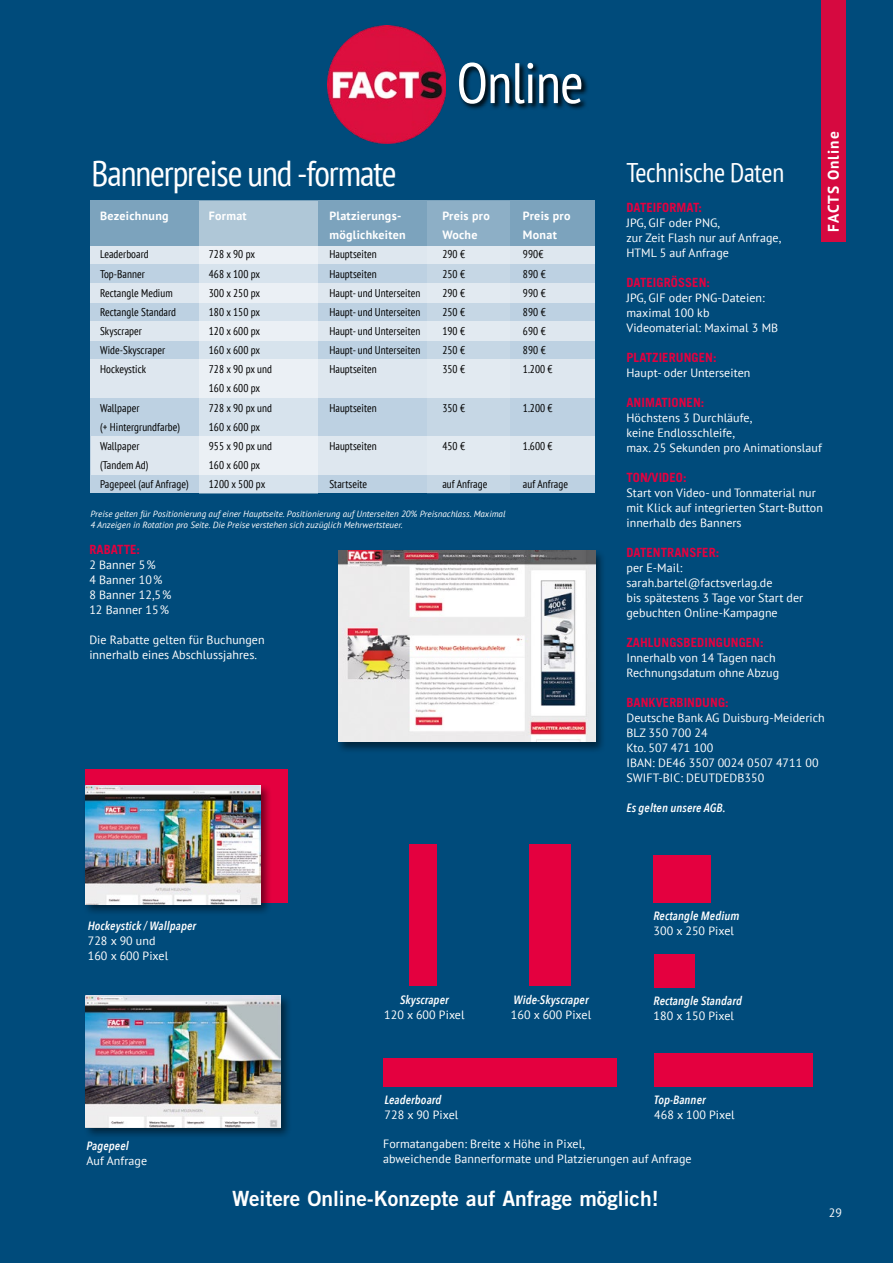
<style>
.page{position:relative;width:893px;height:1263px;background:#004b7b}
.page>*{position:absolute;margin:0;border:0;box-sizing:border-box;transform-origin:0 0}
.t1{font:condensed 57px "PT Sans";letter-spacing:-.01em;color:#fff}
.t2{font:condensed 36px "PT Sans";letter-spacing:-.03em;color:#fff}
.t3{font:condensed 27px "PT Sans";letter-spacing:-.01em;color:#fff}
.t4{font:21px "Trade Gothic Bold Two";color:#fff}
.t5{font:700 15.3px "PT Sans";letter-spacing:.07em;color:#fff}
.t6{font:700 12.75px "Trade Gothic";letter-spacing:.005em;color:#e4003f}
.t7{font:12px/15px "PT Sans";letter-spacing:.005em;color:#fff}
.t8{font:italic 600 12px "Avenir Next Condensed";letter-spacing:.01em;color:#fff}
.t9{font:700 12px/19.2px "PT Sans";letter-spacing:.025em;color:#fff}
.t10{font:condensed 11.25px/19.2px "PT Sans";letter-spacing:.005em;color:#000}
.t11{font:italic 9px/10.8px "PT Sans";letter-spacing:.005em;color:#fff}
</style>
<div class="page">
<div style="left:90px;top:202px;width:504px;height:291px;background:#bdd1e2"></div>
<div style="left:90px;top:245px;width:504px;height:19px;background:#dee7ef"></div>
<div style="left:90px;top:283px;width:504px;height:19px;background:#dee7ef"></div>
<div style="left:90px;top:321px;width:504px;height:19px;background:#dee7ef"></div>
<div style="left:90px;top:360px;width:504px;height:38px;background:#dee7ef"></div>
<div style="left:90px;top:200px;width:504px;height:45px;background:#7ca3bd"></div>
<div style="left:85px;top:769px;width:203px;height:134px;background:#e4003f"></div>
<div style="left:409px;top:844px;width:27px;height:142px;background:#e4003f"></div>
<div style="left:529px;top:844px;width:41px;height:142px;background:#e4003f"></div>
<div style="left:383px;top:1058px;width:234px;height:28px;background:#e4003f"></div>
<div style="left:654px;top:1052px;width:159px;height:34px;background:#e4003f"></div>
<div style="left:91px;top:436px;width:503px;height:38px;background:#dee7ef"></div>
<svg style="left:200px;top:201px;width:118px;height:292px"></svg>
<svg style="left:427px;top:201px;width:83px;height:274px"></svg>
<div style="left:336px;top:548px;width:271px;height:205px;background:#000;opacity:.5"></div>
<img style="left:338px;top:551px;width:257px;height:191px">
<div style="left:83px;top:993px;width:209px;height:146px;background:#000;opacity:.5"></div>
<img style="left:86px;top:995px;width:194px;height:133px">
<div style="left:654px;top:855px;width:57px;height:48px;background:#e4003f"></div>
<div style="left:654px;top:954px;width:40px;height:34px;background:#e4003f"></div>
<div style="left:83px;top:783px;width:189px;height:133px;background:#000;opacity:.5"></div>
<img style="left:85px;top:785px;width:176px;height:119px">
<svg style="left:459px;top:63px;width:129px;height:47px"></svg>
<img style="left:328px;top:26px;width:117px;height:118px">
<div style="left:821px;top:0;width:24px;height:242px;background:#d60940"></div>
<h2 class="t2" style="left:91px;top:150px;width:307px">Bannerpreise und -formate</h2>
<h1 class="t1" style="left:457px;top:46px;width:129px">Online</h1>
<p class="t9" style="left:100px;top:206px;width:70px">Bezeichnung</p>
<p class="t10" style="left:100px;top:245px;width:78px">Leaderboard<br>Top-Banner<br>Rectangle Medium<br>Rectangle Standard<br>Skyscraper<br>Wide-Skyscraper<br>Hockeystick</p>
<p class="t10" style="left:100px;top:398px;width:90px">Wallpaper<br>(+ Hintergrundfarbe)<br>Wallpaper<br>(Tandem Ad)<br>Pagepeel (auf Anfrage)</p>
<p class="t9" style="left:329px;top:206px;width:78px">Platzierungs&shy;möglichkeiten</p>
<p class="t10" style="left:329px;top:245px;width:93px">Hauptseiten<br>Hauptseiten<br>Haupt- und Unterseiten<br>Haupt- und Unterseiten<br>Haupt- und Unterseiten<br>Haupt- und Unterseiten<br>Hauptseiten</p>
<p class="t10" style="left:329px;top:398px;width:49px">Hauptseiten</p>
<p class="t10" style="left:329px;top:436px;width:49px">Hauptseiten</p>
<p class="t10" style="left:329px;top:474px;width:39px">Startseite</p>
<p class="t9" style="left:442px;top:206px;width:49px">Preis pro<br>Woche</p>
<p class="t10" style="left:442px;top:245px;width:24px;text-align:justify">290 € 250 € 290 € 250 € 190 € 250 € 350 €</p>
<p class="t10" style="left:442px;top:398px;width:24px">350 €</p>
<p class="t10" style="left:442px;top:436px;width:24px">450 €</p>
<p class="t10" style="left:442px;top:474px;width:47px">auf Anfrage</p>
<p class="t9" style="left:209px;top:206px;width:40px">Format</p>
<p class="t10" style="left:209px;top:245px;width:65px">728 x 90 px<br>468 x 100 px<br>300 x 250 px<br>180 x 150 px<br>120 x 600 px<br>160 x 600 px<br>728 x 90 px und<br>160 x 600 px<br>728 x 90 px und<br>160 x 600 px<br>955 x 90 px und<br>160 x 600 px<br>1200 x 500 px</p>
<p class="t11" style="left:90px;top:509px;width:417px">Preise gelten für Positionierung auf einer Hauptseite. Positionierung auf Unterseiten 20% Preisnachlass. Maximal<br>4 Anzeigen in Rotation pro Seite. Die Preise verstehen sich zuzüglich Mehrwertsteuer.</p>
<p class="t6" style="left:89px;top:542px;width:52px">RABATTE:</p>
<p class="t7" style="left:89px;top:557px;width:84px">2 Banner 5%<br>4 Banner 10%<br>8 Banner 12,5%<br>12 Banner 15%</p>
<p class="t7" style="left:89px;top:632px;width:177px">Die Rabatte gelten für Buchungen innerhalb eines Abschlussjahres.</p>
<p class="t9" style="left:523px;top:206px;width:49px">Preis pro<br>Monat</p>
<p class="t10" style="left:523px;top:245px;width:31px">990€<br>890 €<br>990 €<br>890 €<br>690 €<br>890 €<br>1.200 €</p>
<p class="t10" style="left:523px;top:398px;width:31px">1.200 €</p>
<p class="t10" style="left:523px;top:436px;width:31px">1.600 €</p>
<p class="t10" style="left:523px;top:474px;width:47px">auf Anfrage</p>
<p class="t5" style="left:823px;top:232px;width:102px;rotate:-90deg">FACTS Online</p>
<h3 class="t3" style="left:626px;top:155px;width:159px">Technische Daten</h3>
<p class="t6" style="left:626px;top:200px;width:77px">DATEIFORMAT:</p>
<p class="t7" style="left:626px;top:215px;width:156px">JPG, GIF oder PNG,<br>zur Zeit Flash nur auf Anfrage,<br>HTML 5 auf Anfrage</p>
<p class="t6" style="left:626px;top:275px;width:85px">DATEIGRÖSSEN:</p>
<p class="t7" style="left:626px;top:290px;width:153px">JPG, GIF oder PNG-Dateien: maximal 100 kb<br>Videomaterial: Maximal 3 MB</p>
<p class="t6" style="left:626px;top:350px;width:92px">PLATZIERUNGEN:</p>
<p class="t7" style="left:626px;top:365px;width:125px">Haupt- oder Unterseiten</p>
<p class="t6" style="left:626px;top:395px;width:79px">ANIMATIONEN:</p>
<p class="t7" style="left:626px;top:410px;width:197px">Höchstens 3 Durchläufe,<br>keine Endlosschleife,<br>max. 25 Sekunden pro Animationslauf</p>
<p class="t6" style="left:626px;top:470px;width:62px">TON/VIDEO:</p>
<p class="t7" style="left:626px;top:485px;width:198px">Start von Video- und Tonmaterial nur mit Klick auf integrierten Start-Button innerhalb des Banners</p>
<p class="t6" style="left:626px;top:545px;width:94px">DATENTRANSFER:</p>
<p class="t7" style="left:626px;top:560px;width:178px">per E-Mail: sarah.bartel@factsverlag.de<br>bis spätestens 3 Tage vor Start der gebuchten Online-Kampagne</p>
<p class="t6" style="left:626px;top:635px;width:139px">ZAHLUNGSBEDINGUNGEN:</p>
<p class="t7" style="left:626px;top:650px;width:154px">Innerhalb von 14 Tagen nach<br>Rechnungsdatum ohne Abzug</p>
<p class="t6" style="left:626px;top:695px;width:104px">BANKVERBINDUNG:</p>
<p class="t7" style="left:626px;top:710px;width:200px">Deutsche Bank AG Duisburg-Meiderich<br>BLZ 350 700 24<br>Kto. 507 471 100<br>IBAN: DE46 3507 0024 0507 4711 00<br>SWIFT-BIC: DEUTDEDB350</p>
<p class="t8" style="left:626px;top:801px;width:101px">Es gelten unsere AGB.</p>
<p class="t8" style="left:88px;top:918px;width:110px">Hockeystick / Wallpaper</p>
<p class="t7" style="left:88px;top:933px;width:82px">728 x 90 und<br>160 x 600 Pixel</p>
<p class="t8" style="left:400px;top:992px;width:50px">Skyscraper</p>
<p class="t7" style="left:384px;top:1007px;width:82px">120 x 600 Pixel</p>
<p class="t8" style="left:384px;top:1092px;width:58px">Leaderboard</p>
<p class="t7" style="left:384px;top:1107px;width:75px">728 x 90 Pixel</p>
<p class="t8" style="left:513px;top:993px;width:77px">Wide-Skyscraper</p>
<p class="t7" style="left:511px;top:1007px;width:82px">160 x 600 Pixel</p>
<p class="t8" style="left:653px;top:908px;width:88px">Rectangle Medium</p>
<p class="t7" style="left:653px;top:923px;width:82px">300 x 250 Pixel</p>
<p class="t8" style="left:654px;top:993px;width:90px">Rectangle Standard</p>
<p class="t7" style="left:654px;top:1007px;width:82px">180 x 150 Pixel</p>
<p class="t8" style="left:654px;top:1093px;width:53px">Top-Banner</p>
<p class="t7" style="left:654px;top:1107px;width:82px">468 x 100 Pixel</p>
<p class="t8" style="left:87px;top:1139px;width:44px">Pagepeel</p>
<p class="t7" style="left:87px;top:1153px;width:62px">Auf Anfrage</p>
<p class="t7" style="left:383px;top:1136px;width:310px">Formatangaben: Breite x Höhe in Pixel,<br>abweichende Bannerformate und Platzierungen auf Anfrage</p>
<h3 class="t4" style="left:232px;top:1185px;width:428px">Weitere Online-Konzepte auf Anfrage möglich!</h3>
<p class="t7" style="left:829px;top:1205px;width:15px">29</p>
</div>
